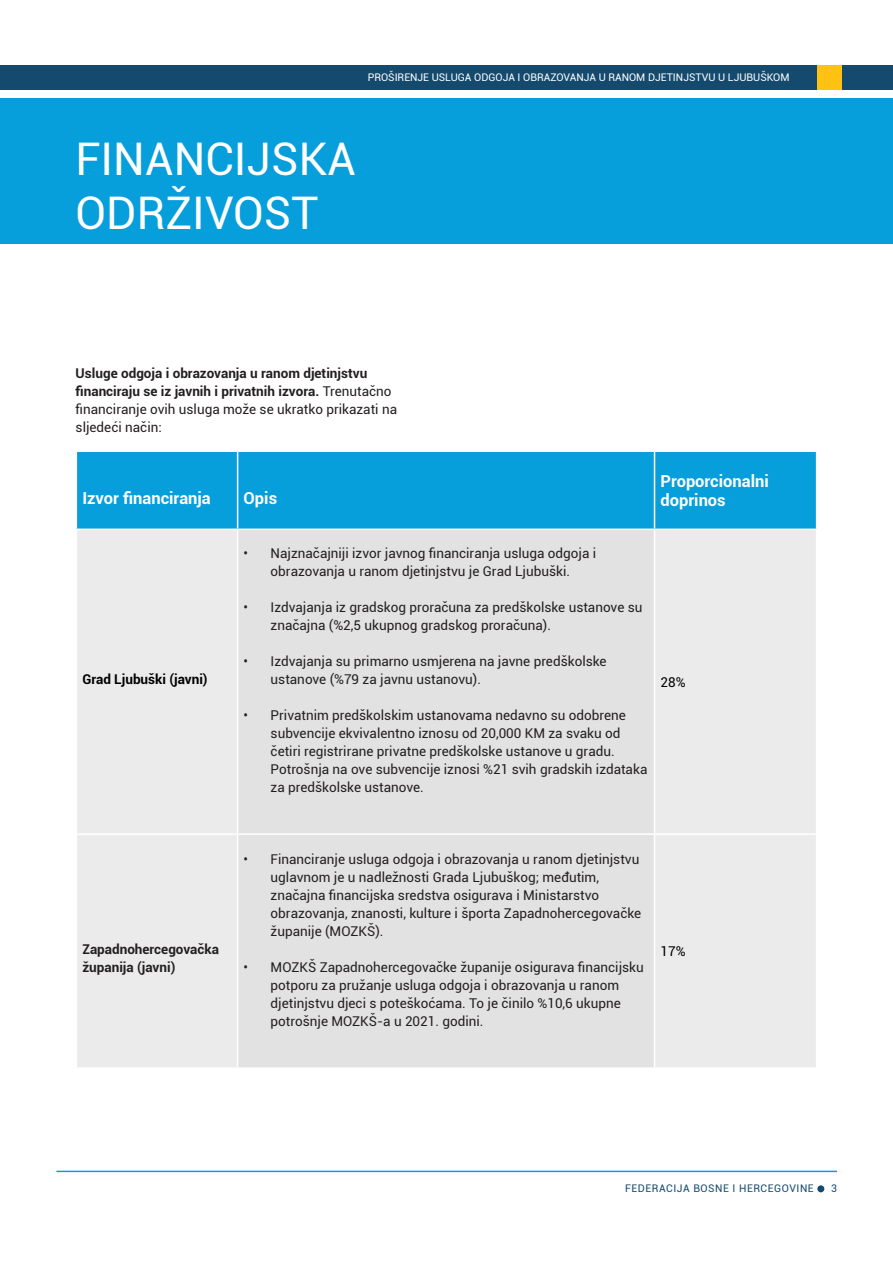
<style>
.page{position:relative;width:893px;height:1263px;background:#fff}
.page>*{position:absolute;margin:0;border:0;box-sizing:border-box;transform-origin:0 0}
.t1{font:45px/54px "Roboto";color:#fff}
.Copy{font:700 16.5px/19.8px "Roboto";color:#fff}
.t2{font:13.5px/18px "Roboto";color:#231f20}
.Copy-2{font:700 13.5px/18px "Roboto";color:#231f20}
.Copy-3{font:700 13.5px "Roboto";color:#000}
.t3{font:13.5px "Roboto";color:#000}
.t4{font:10.5px "Roboto";color:#fff}
.t5{font:10.5px "Roboto";letter-spacing:.05em;color:#144a6e}
.s1{font-weight:400}
</style>
<div class="page">
<hr style="left:56px;top:1171px;width:781px;height:1px;background:#069edb">
<div style="left:817px;top:1185px;width:7px;height:7px;background:#144a6e;border-radius:50%"></div>
<div style="left:0;top:65px;width:893px;height:24px;background:#144a6e"></div>
<div style="left:817px;top:65px;width:25px;height:24px;background:#ffc212"></div>
<div style="left:0;top:98px;width:893px;height:146px;background:#069edb"></div>
<div style="left:77px;top:452px;width:739px;height:76px;background:#069edb"></div>
<div style="left:77px;top:530px;width:739px;height:537px;background:#ebebeb"></div>
<div style="left:238px;top:530px;width:416px;height:537px;background:#e2e2e2"></div>
<hr style="left:237px;top:452px;width:1px;height:76px;background:#fff">
<hr style="left:654px;top:452px;width:1px;height:76px;background:#fff">
<hr style="left:237px;top:530px;width:1px;height:303px;background:#fff">
<hr style="left:654px;top:530px;width:1px;height:303px;background:#fff">
<hr style="left:76px;top:833px;width:162px;height:2px;background:#fff">
<hr style="left:238px;top:833px;width:416px;height:2px;background:#fff">
<hr style="left:237px;top:835px;width:1px;height:232px;background:#fff">
<hr style="left:654px;top:833px;width:163px;height:2px;background:#fff">
<hr style="left:654px;top:835px;width:1px;height:232px;background:#fff">
<p class="t4" style="left:368px;top:70px;width:423px">PROŠIRENJE USLUGA ODGOJA I OBRAZOVANJA U RANOM DJETINJSTVU U LJUBUŠKOM</p>
<p class="t1" style="left:76px;top:131px;width:282px">FINANCIJSKA<br>ODRŽIVOST</p>
<p class="Copy-2" style="left:76px;top:364px;width:323px">Usluge odgoja i obrazovanja u ranom djetinjstvu financiraju se iz javnih i privatnih izvora. <span class="s1">Trenutačno financiranje ovih usluga može se ukratko prikazati na sljedeći način:</span></p>
<p class="Copy" style="left:82px;top:488px;width:130px">Izvor financiranja</p>
<p class="Copy" style="left:244px;top:488px;width:35px">Opis</p>
<p class="Copy" style="left:660px;top:470px;width:110px">Proporcionalni doprinos</p>
<p class="Copy-3" style="left:82px;top:670px;width:127px">Grad Ljubuški (javni)</p>
<p class="t2" style="left:244px;top:544px;width:354px;text-align:center">• Najznačajniji izvor javnog financiranja usluga odgoja i obrazovanja u ranom djetinjstvu je Grad Ljubuški.</p>
<p class="t2" style="left:271px;top:598px;width:373px;text-indent:-27px">• Izdvajanja iz gradskog proračuna za predškolske ustanove su značajna (%2,5 ukupnog gradskog proračuna).</p>
<p class="t2" style="left:271px;top:652px;width:338px;text-indent:-27px">• Izdvajanja su primarno usmjerena na javne predškolske ustanove (%79 za javnu ustanovu).</p>
<p class="t2" style="left:271px;top:706px;width:378px;text-indent:-27px">• Privatnim predškolskim ustanovama nedavno su odobrene subvencije ekvivalentno iznosu od 20,000 KM za svaku od četiri registrirane privatne predškolske ustanove u gradu.<br>Potrošnja na ove subvencije iznosi %21 svih gradskih izdataka za predškolske ustanove.</p>
<p class="t3" style="left:660px;top:672px;width:27px">28%</p>
<p class="Copy-2" style="left:82px;top:940px;width:138px">Zapadnohercegovačka županija (javni)</p>
<p class="t2" style="left:271px;top:850px;width:372px;text-indent:-27px">• Financiranje usluga odgoja i obrazovanja u ranom djetinjstvu uglavnom je u nadležnosti Grada Ljubuškog; međutim, značajna financijska sredstva osigurava i Ministarstvo obrazovanja, znanosti, kulture i športa Zapadnohercegovačke županije (MOZKŠ).</p>
<p class="t2" style="left:271px;top:958px;width:375px;text-indent:-27px">• MOZKŠ Zapadnohercegovačke županije osigurava financijsku potporu za pružanje usluga odgoja i obrazovanja u ranom djetinjstvu djeci s poteškoćama. To je činilo %10,6 ukupne potrošnje MOZKŠ-a u 2021. godini.</p>
<p class="t3" style="left:660px;top:942px;width:27px">17%</p>
<p class="t5" style="left:625px;top:1181px;width:190px">FEDERACIJA BOSNE I HERCEGOVINE</p>
<p class="t5" style="left:831px;top:1181px;width:7px">3</p>
</div>
